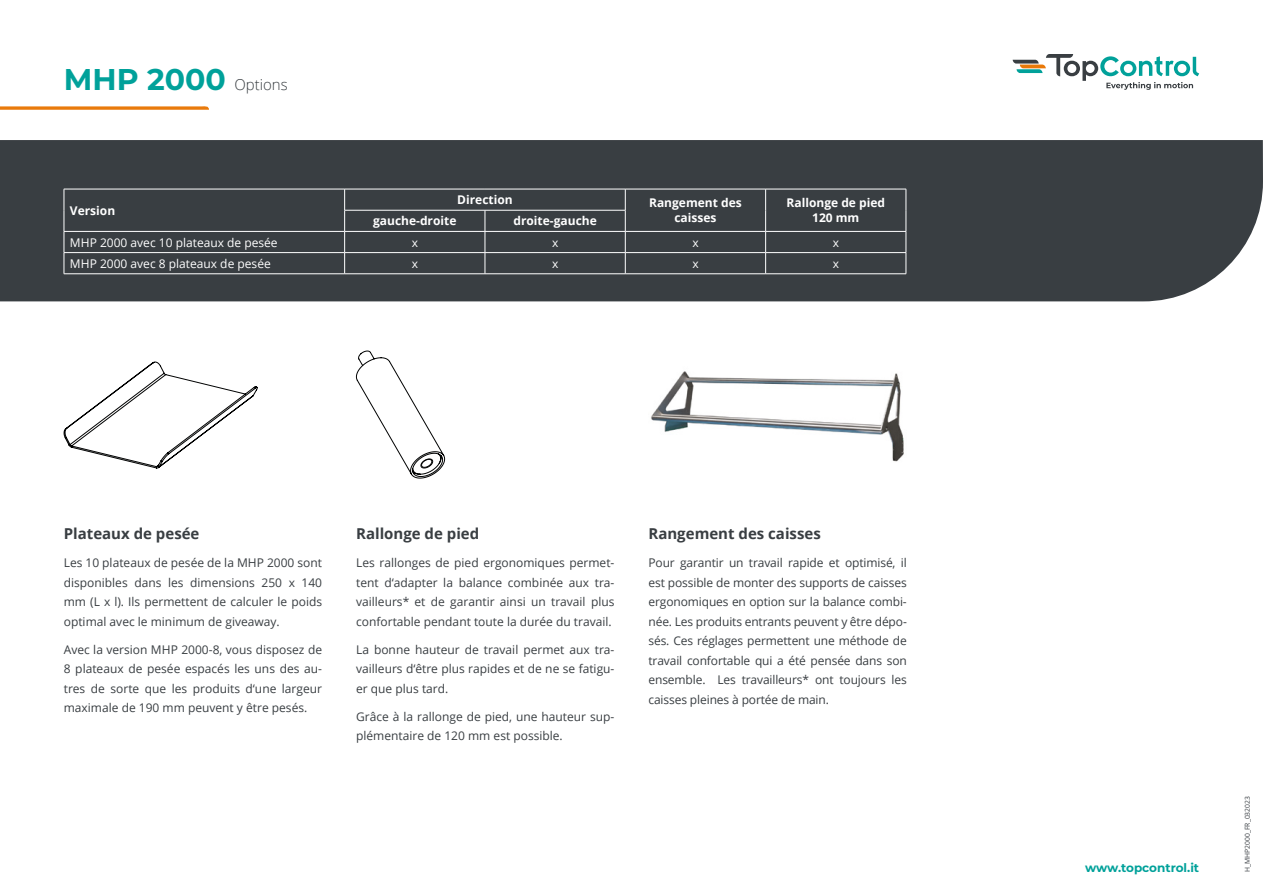
<style>
.page{position:relative;width:1263px;height:893px;background:#fff}
.page>*{position:absolute;margin:0;border:0;box-sizing:border-box;transform-origin:0 0}
.t1{font:700 30px "Montserrat";color:#00a19a}
.t2{font:700 15px "Open Sans";color:#393e42}
.t3{font:12px/19.5px "Open Sans";color:#393e42;text-align:justify}
.t4{font:700 12px/15px "Open Sans";color:#fff;text-align:center}
.t5{font:12px "Open Sans";color:#fff}
.t6{font:700 12px "Montserrat";color:#00a19a}
.t7{font:6.75px "Open Sans";color:#383d42}
.s1{font-family:"Open Sans";font-weight:300;font-size:15px;color:#393e42}
</style>
<div class="page">
<div style="left:0;top:140px;width:1263px;height:161px;background:#393e42"></div>
<svg style="left:1013px;top:54px;width:186px;height:36px"></svg>
<svg style="left:0;top:106px;width:209px;height:4px"></svg>
<hr style="left:64px;top:189px;width:281px;height:1px;background:#fff">
<hr style="left:345px;top:189px;width:140px;height:1px;background:#fff">
<hr style="left:485px;top:189px;width:140px;height:1px;background:#fff">
<hr style="left:625px;top:189px;width:141px;height:1px;background:#fff">
<hr style="left:766px;top:189px;width:140px;height:1px;background:#fff">
<hr style="left:344px;top:210px;width:141px;height:1px;background:#fff">
<hr style="left:485px;top:210px;width:140px;height:1px;background:#fff">
<hr style="left:64px;top:231px;width:281px;height:1px;background:#fff">
<hr style="left:345px;top:231px;width:140px;height:1px;background:#fff">
<hr style="left:485px;top:231px;width:140px;height:1px;background:#fff">
<hr style="left:625px;top:231px;width:141px;height:1px;background:#fff">
<hr style="left:766px;top:231px;width:140px;height:1px;background:#fff">
<hr style="left:64px;top:252px;width:281px;height:1px;background:#fff">
<svg style="left:64px;top:189px;width:1px;height:85px"></svg>
<hr style="left:345px;top:252px;width:140px;height:1px;background:#fff">
<svg style="left:344px;top:189px;width:1px;height:85px"></svg>
<hr style="left:485px;top:252px;width:140px;height:1px;background:#fff">
<svg style="left:485px;top:210px;width:1px;height:64px"></svg>
<hr style="left:625px;top:252px;width:141px;height:1px;background:#fff">
<svg style="left:625px;top:189px;width:1px;height:85px"></svg>
<hr style="left:766px;top:252px;width:140px;height:1px;background:#fff">
<svg style="left:765px;top:189px;width:1px;height:85px"></svg>
<svg style="left:906px;top:189px;width:1px;height:85px"></svg>
<hr style="left:64px;top:274px;width:281px;height:1px;background:#fff">
<hr style="left:345px;top:274px;width:140px;height:1px;background:#fff">
<hr style="left:485px;top:274px;width:140px;height:1px;background:#fff">
<hr style="left:625px;top:274px;width:141px;height:1px;background:#fff">
<hr style="left:766px;top:274px;width:140px;height:1px;background:#fff">
<svg style="left:356px;top:350px;width:89px;height:129px"></svg>
<svg style="left:63px;top:361px;width:195px;height:108px"></svg>
<img style="left:651px;top:371px;width:253px;height:91px">
<h1 class="t1" style="left:64px;top:58px;width:226px">MHP 2000 <span class="s1">Options</span></h1>
<p class="t4" style="left:70px;top:203px;width:47px">Version</p>
<p class="t4" style="left:457px;top:192px;width:57px">Direction</p>
<p class="t4" style="left:649px;top:195px;width:94px">Rangement des caisses</p>
<p class="t4" style="left:786px;top:195px;width:100px">Rallonge de pied</p>
<p class="t4" style="left:373px;top:213px;width:85px">gauche-droite</p>
<p class="t4" style="left:513px;top:213px;width:85px">droite-gauche</p>
<p class="t4" style="left:812px;top:210px;width:49px">120 mm</p>
<p class="t5" style="left:70px;top:234px;width:209px">MHP 2000 avec 10 plateaux de pesée</p>
<p class="t5" style="left:412px;top:234px;width:8px">x</p>
<p class="t5" style="left:552px;top:234px;width:8px">x</p>
<p class="t5" style="left:692px;top:234px;width:8px">x</p>
<p class="t5" style="left:833px;top:234px;width:8px">x</p>
<p class="t5" style="left:70px;top:255px;width:202px">MHP 2000 avec 8 plateaux de pesée</p>
<p class="t5" style="left:412px;top:255px;width:8px">x</p>
<p class="t5" style="left:552px;top:255px;width:8px">x</p>
<p class="t5" style="left:692px;top:255px;width:8px">x</p>
<p class="t5" style="left:833px;top:255px;width:8px">x</p>
<p class="t2" style="left:64px;top:523px;width:137px">Plateaux de pesée</p>
<p class="t3" style="left:64px;top:553px;width:260px">Les 10 plateaux de pesée de la MHP 2000 sont disponibles dans les dimensions 250 x 140 mm (L x l). Ils permettent de calculer le poids optimal avec le minimum de giveaway.</p>
<p class="t3" style="left:64px;top:639px;width:260px">Avec la version MHP 2000-8, vous disposez de 8 plateaux de pesée espacés les uns des au&shy;tres de sorte que les produits d‘une largeur maximale de 190 mm peuvent y être pesés.</p>
<p class="t2" style="left:356px;top:523px;width:125px">Rallonge de pied</p>
<p class="t3" style="left:356px;top:553px;width:260px">Les rallonges de pied ergonomiques permet&shy;tent d‘adapter la balance combinée aux tra&shy;vailleurs* et de garantir ainsi un travail plus confortable pendant toute la durée du travail.</p>
<p class="t3" style="left:356px;top:639px;width:260px">La bonne hauteur de travail permet aux tra&shy;vailleurs d‘être plus rapides et de ne se fatigu&shy;er que plus tard.</p>
<p class="t3" style="left:356px;top:706px;width:260px">Grâce à la rallonge de pied, une hauteur sup&shy;plémentaire de 120 mm est possible.</p>
<p class="t2" style="left:648px;top:523px;width:174px">Rangement des caisses</p>
<p class="t3" style="left:648px;top:553px;width:260px">Pour garantir un travail rapide et optimisé, il est possible de monter des supports de caisses ergonomiques en option sur la balance combi&shy;née. Les produits entrants peuvent y être dépo&shy;sés. Ces réglages permettent une méthode de travail confortable qui a été pensée dans son ensemble. Les travailleurs* ont toujours les caisses pleines à portée de main.</p>
<p class="t6" style="left:1085px;top:859px;width:116px">www.topcontrol.it</p>
<p class="t7" style="left:1242px;top:872px;width:77px;rotate:-90deg">H_MHP2000_FR_032023</p>
</div>
